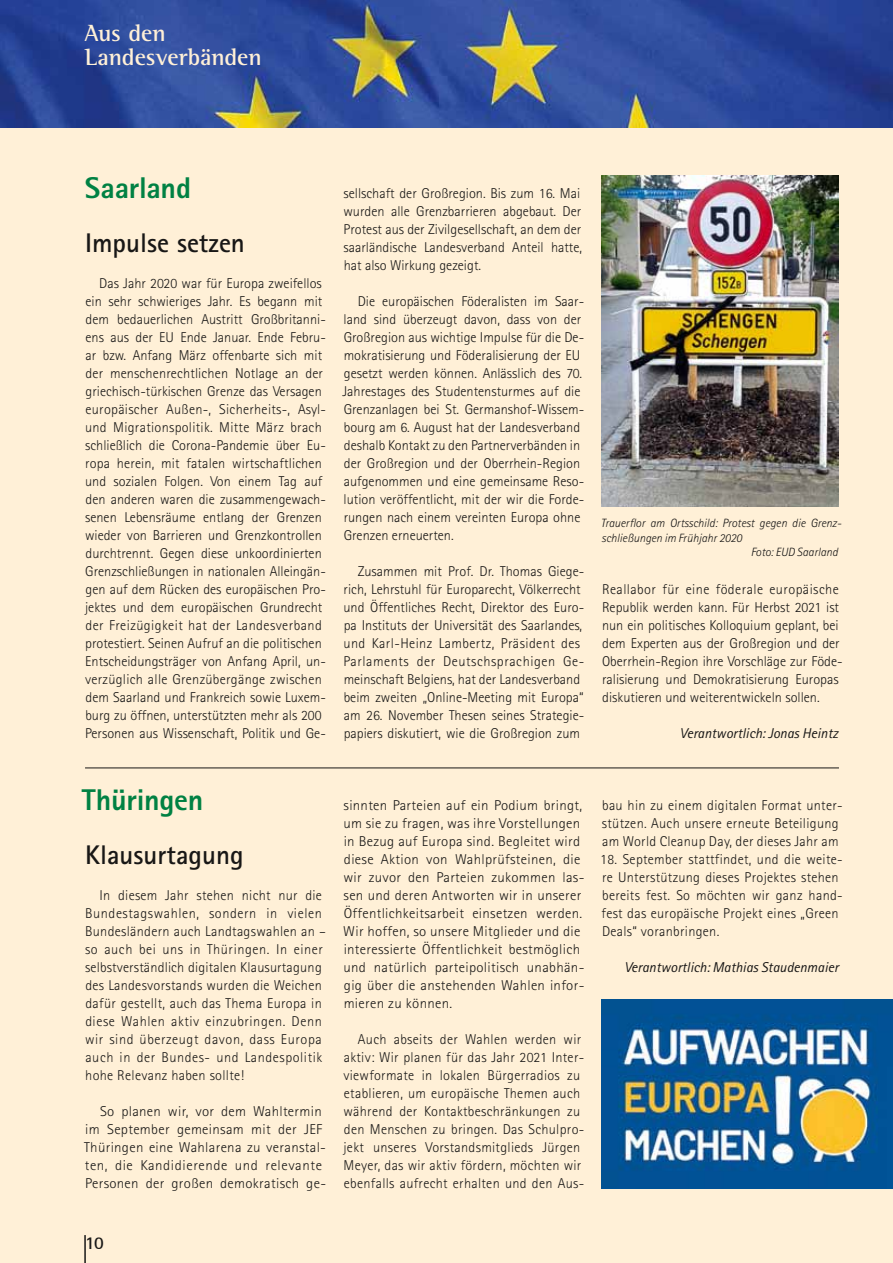
<style>
.page{position:relative;width:893px;height:1263px;background:#fff0d7}
.page>*{position:absolute;margin:0;border:0;box-sizing:border-box;transform-origin:0 0}
.t1{font:800 30px "Rotis Sans Serif Std";letter-spacing:-.01em;color:#008143}
.t2{font:700 27px "Rotis Sans Serif Std";color:#181716}
.t3{font:700 24px/24px "Rotis Semi Serif Std";letter-spacing:-.005em;color:#fff0d7}
.t4{font:700 18px "Rotis Sans Serif";color:#181716}
.t5{font:300 14.25px/18px "Rotis Sans Serif Std";color:#181716}
.t6{font:300 14.25px/18px "Rotis Sans Serif Std";letter-spacing:.02em;color:#181716}
.t7{font:300 14.25px/18px "Rotis Sans Serif Std";letter-spacing:.02em;color:#181716;scale:1.04 1}
.t8{font:italic 14.25px "Rotis Sans Serif Std";color:#181716}
.t9{font:italic 300 12px "Rotis Sans Serif Std";color:#181716}
</style>
<div class="page">
<img style="left:0;top:0;width:893px;height:128px">
<hr style="left:84px;top:1235px;width:2px;height:28px;background:#181716">
<img style="left:602px;top:176px;width:237px;height:330px">
<hr style="left:85px;top:767px;width:754px;height:1px;background:#181716">
<img style="left:602px;top:999px;width:291px;height:190px">
<h3 class="t3" style="left:84px;top:21px;width:179px">Aus den<br>Landesverbänden</h3>
<h1 class="t1" style="left:85px;top:169px;width:108px">Saarland</h1>
<h2 class="t2" style="left:85px;top:226px;width:161px">Impulse setzen</h2>
<p class="t5" style="left:85px;top:274px;width:242px;text-indent:14px">Das Jahr 2020 war für Europa zweifellos ein sehr schwieriges Jahr. Es begann mit dem bedauerlichen Austritt Großbritanni&shy;ens aus der EU Ende Januar. Ende Febru&shy;ar bzw. Anfang März offenbarte sich mit der menschenrechtlichen Notlage an der griechisch-türkischen Grenze das Versagen europäischer Außen-, Sicherheits-, Asyl&shy;und Migrationspolitik. Mitte März brach schließlich die Corona-Pandemie über Eu&shy;ropa herein, mit fatalen wirtschaftlichen und sozialen Folgen. Von einem Tag auf den anderen waren die zusammengewach&shy;senen Lebensräume entlang der Grenzen wieder von Barrieren und Grenzkontrollen durchtrennt. Gegen diese unkoordinierten Grenzschließungen in nationalen Alleingän&shy;gen auf dem Rücken des europäischen Pro&shy;jektes und dem europäischen Grundrecht der Freizügigkeit hat der Landesverband protestiert. Seinen Aufruf an die politischen Entscheidungsträger von Anfang April, un&shy;verzüglich alle Grenzübergänge zwischen dem Saarland und Frankreich sowie Luxem&shy;burg zu öffnen, unterstützten mehr als 200<br>Personen aus Wissenschaft, Politik und Ge-</p>
<p class="t5" style="left:343px;top:184px;width:240px">sellschaft der Großregion. Bis zum 16. Mai wurden alle Grenzbarrieren abgebaut. Der Protest aus der Zivilgesellschaft, an dem der saarländische Landesverband Anteil hatte, hat also Wirkung gezeigt.</p>
<p class="t5" style="left:342px;top:292px;width:243px;text-indent:15px">Die europäischen Föderalisten im Saar&shy;land sind überzeugt davon, dass von der Großregion aus wichtige Impulse für die De&shy;mokratisierung und Föderalisierung der EU gesetzt werden können. Anlässlich des 70.<br>Jahrestages des Studentensturmes auf die Grenzanlagen bei St. Germanshof-Wissem&shy;bourg am 6. August hat der Landesverband deshalb Kontakt zu den Partnerverbänden in der Großregion und der Oberrhein-Region aufgenommen und eine gemeinsame Reso&shy;lution veröffentlicht, mit der wir die Forde&shy;rungen nach einem vereinten Europa ohne Grenzen erneuerten.</p>
<p class="t5" style="left:343px;top:562px;width:242px;text-indent:14px">Zusammen mit Prof. Dr. Thomas Giege&shy;rich, Lehrstuhl für Europarecht, Völkerrecht und Öffentliches Recht, Direktor des Euro&shy;pa Instituts der Universität des Saarlandes, und Karl-Heinz Lambertz, Präsident des Parlaments der Deutschsprachigen Ge&shy;meinschaft Belgiens, hat der Landesverband beim zweiten „Online-Meeting mit Europa“ am 26. November Thesen seines Strategie&shy;papiers diskutiert, wie die Großregion zum</p>
<p class="t9" style="left:601px;top:516px;width:242px">Trauerflor am Ortsschild: Protest gegen die Grenz-</p>
<p class="t9" style="left:602px;top:531px;width:142px">schließungen im Frühjahr 2020</p>
<p class="t9" style="left:751px;top:545px;width:89px">Foto: EUD Saarland</p>
<p class="t5" style="left:602px;top:580px;width:242px">Reallabor für eine föderale europäische Republik werden kann. Für Herbst 2021 ist nun ein politisches Kolloquium geplant, bei dem Experten aus der Großregion und der Oberrhein-Region ihre Vorschläge zur Föde&shy;ralisierung und Demokratisierung Europas diskutieren und weiterentwickeln sollen.</p>
<p class="t8" style="left:680px;top:725px;width:160px">Verantwortlich: Jonas Heintz</p>
<h1 class="t1" style="left:82px;top:781px;width:123px">Thüringen</h1>
<h2 class="t2" style="left:85px;top:838px;width:160px">Klausurtagung</h2>
<p class="t6" style="left:85px;top:886px;width:242px;text-indent:15px">In diesem Jahr stehen nicht nur die Bundestagswahlen, sondern in vielen Bundesländern auch Landtagswahlen an – so auch bei uns in Thüringen. In einer selbstverständlich digitalen Klausurtagung des Landesvorstands wurden die Weichen dafür gestellt, auch das Thema Europa in diese Wahlen aktiv einzubringen. Denn wir sind überzeugt davon, dass Europa auch in der Bundes- und Landespolitik hohe Relevanz haben sollte!</p>
<p class="t7" style="left:84px;top:1102px;width:234px;text-indent:16px">So planen wir, vor dem Wahltermin im September gemeinsam mit der JEF Thüringen eine Wahlarena zu veranstal&shy;ten, die Kandidierende und relevante Personen der großen demokratisch ge-</p>
<p class="t7" style="left:343px;top:796px;width:233px">sinnten Parteien auf ein Podium bringt, um sie zu fragen, was ihre Vorstellungen in Bezug auf Europa sind. Begleitet wird diese Aktion von Wahlprüfsteinen, die wir zuvor den Parteien zukommen las&shy;sen und deren Antworten wir in unserer Öffentlichkeitsarbeit einsetzen werden.<br>Wir hoffen, so unsere Mitglieder und die interessierte Öffentlichkeit bestmöglich und natürlich parteipolitisch unabhän&shy;gig über die anstehenden Wahlen infor&shy;mieren zu können.</p>
<p class="t6" style="left:343px;top:1030px;width:242px;text-indent:15px">Auch abseits der Wahlen werden wir aktiv: Wir planen für das Jahr 2021 Inter&shy;viewformate in lokalen Bürgerradios zu etablieren, um europäische Themen auch während der Kontaktbeschränkungen zu den Menschen zu bringen. Das Schulpro&shy;jekt unseres Vorstandsmitglieds Jürgen Meyer, das wir aktiv fördern, möchten wir ebenfalls aufrecht erhalten und den Aus-</p>
<p class="t6" style="left:602px;top:796px;width:242px">bau hin zu einem digitalen Format unter&shy;stützen. Auch unsere erneute Beteiligung am World Cleanup Day, der dieses Jahr am</p>
<p class="t6" style="left:600px;top:850px;width:244px">18. September stattfindet, und die weite&shy;re Unterstützung dieses Projektes stehen bereits fest. So möchten wir ganz hand&shy;fest das europäische Projekt eines „Green Deals“ voranbringen.</p>
<p class="t8" style="left:624px;top:959px;width:216px">Verantwortlich: Mathias Staudenmaier</p>
<p class="t4" style="left:85px;top:1232px;width:20px">10</p>
</div>
